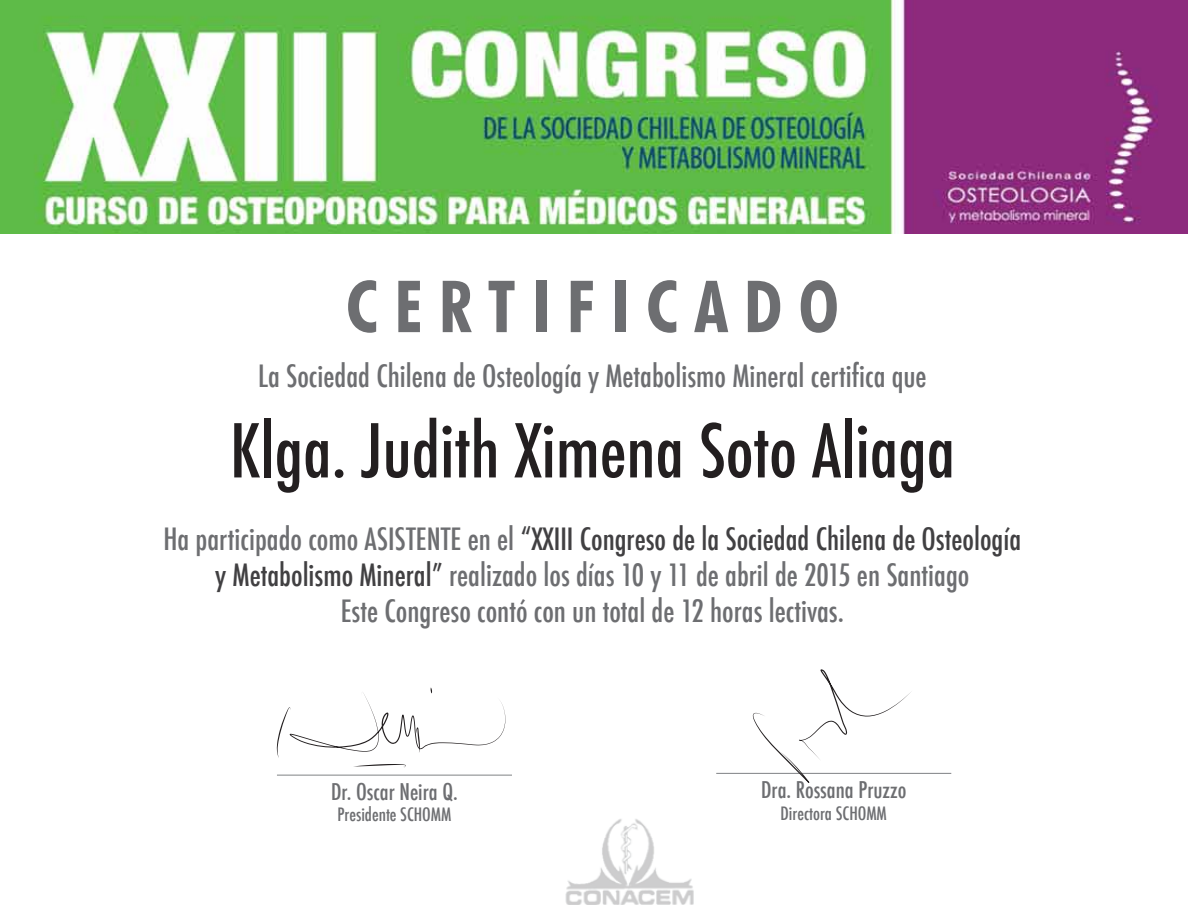
<style>
.page{position:relative;width:1188px;height:918px;background:#fff}
.page>*{position:absolute;margin:0;border:0;box-sizing:border-box;transform-origin:0 0}
.t1{font:500 condensed 72px "Futura";color:#231f20}
.t2{font:700 condensed 72px "Futura BT";color:#6d6e71}
.t3{font:500 condensed 30px/36px "Futura";color:#6d6e71;text-align:center}
.t4{font:500 condensed 22.5px "Futura";color:#6d6e71}
.t5{font:500 condensed 18px "Futura";color:#6d6e71}
.s1{color:#414042}
</style>
<div class="page">
<img style="left:0;top:0;width:1188px;height:234px">
<img style="left:565px;top:819px;width:129px;height:85px">
<hr style="left:277px;top:775px;width:235px;height:1px;background:#808285">
<svg style="left:353px;top:764px;width:53px;height:3px"></svg>
<svg style="left:277px;top:687px;width:229px;height:71px"></svg>
<hr style="left:716px;top:773px;width:235px;height:1px;background:#808285">
<svg style="left:753px;top:669px;width:160px;height:114px"></svg>
<h1 class="t2" style="left:346px;top:263px;width:495px">C E R T I F I C A D O</h1>
<p class="t3" style="left:258px;top:358px;width:670px">La Sociedad Chilena de Osteología y Metabolismo Mineral certifica que</p>
<h1 class="t1" style="left:230px;top:405px;width:727px">Klga. Judith Ximena Soto Aliaga</h1>
<p class="t3" style="left:163px;top:521px;width:859px">Ha participado como ASISTENTE en el <span class="s1">“XXIII Congreso de la Sociedad Chilena de Osteología y Metabolismo Mineral”</span> realizado los días 10 y 11 de abril de 2015 en Santiago<br>Este Congreso contó con un total de 12 horas lectivas.</p>
<p class="t4" style="left:331px;top:777px;width:128px">Dr. Oscar Neira Q.</p>
<p class="t5" style="left:337px;top:803px;width:115px">Presidente SCHOMM</p>
<p class="t4" style="left:761px;top:775px;width:147px">Dra. Rossana Pruzzo</p>
<p class="t5" style="left:781px;top:802px;width:108px">Directora SCHOMM</p>
</div>
